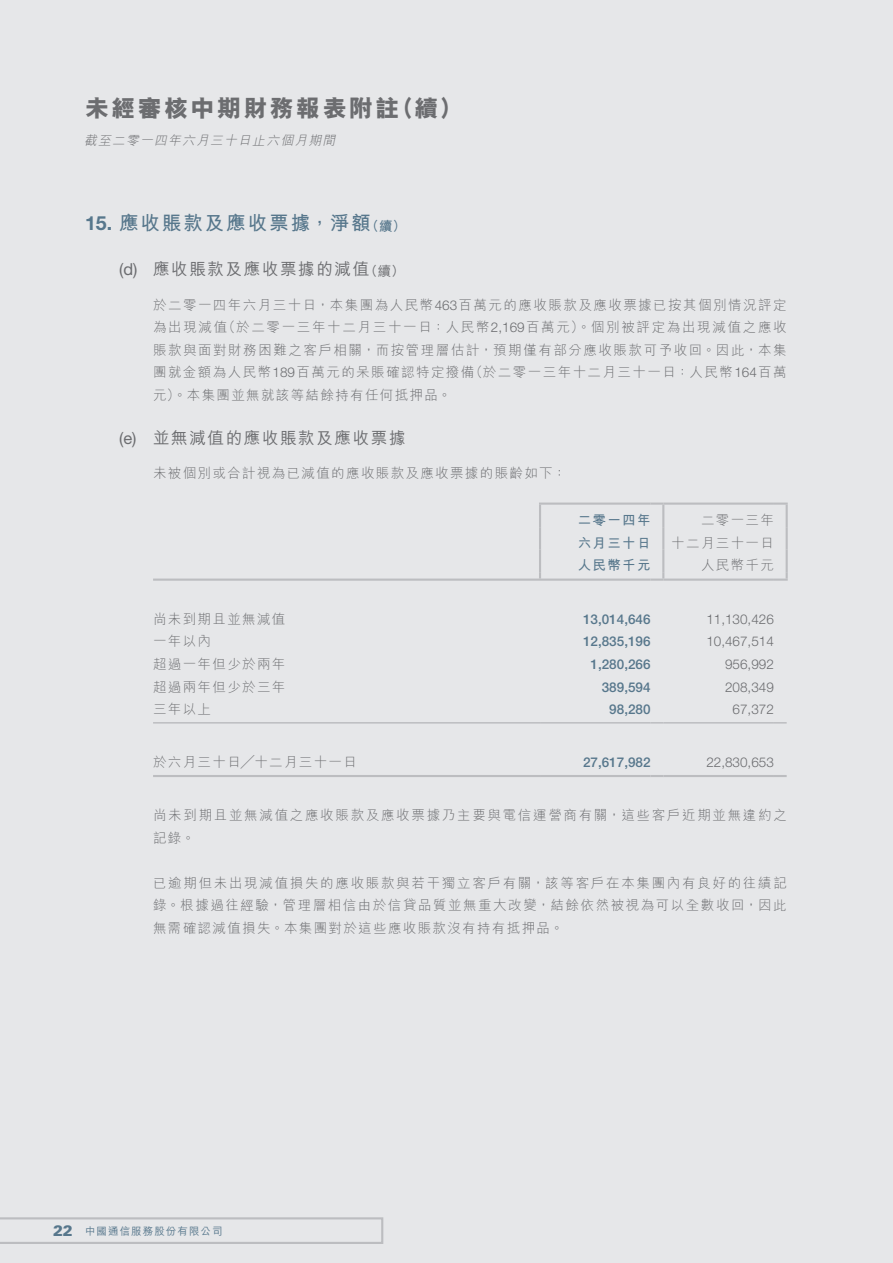
<style>
.page{position:relative;width:893px;height:1263px;background:#e6e7e9}
.page>*{position:absolute;margin:0;border:0;box-sizing:border-box;transform-origin:0 0}
.t1{font:800 24px "M Hei HK";letter-spacing:.1em;color:#6c6d70}
.t2{font:700 19.5px "M Hei HK";letter-spacing:.1em;color:#57778c}
.t3{font:500 16.5px "M Hei HK";letter-spacing:.1em;color:#6c6d70}
.t4{font:300 13.5px/22.5px "M Hei HK";letter-spacing:.1em;color:#6c6d70;text-align:justify}
.t5{font:500 13.5px "Helvetica Neue LT Std";color:#57778c}
.t6{font:300 13.5px "Helvetica Neue LT Std";color:#6c6d70}
.t7{font:300 13.5px/22.5px "M Hei HK";letter-spacing:.125em;color:#6c6d70}
.t8{font:700 13.5px "M Hei HK";letter-spacing:.1em;color:#57778c}
.t9{font:italic 300 12.75px "M Hei HK";color:#6c6d70}
.t10{font:500 10.5px "M Hei HK";letter-spacing:.1em;color:#57778c}
.s1{font-family:"Helvetica Neue LT Std"}
.s2{font-size:13.5px}
.s3{font-family:"Helvetica Neue LT Std";font-weight:400}
.s4{font-family:"Univers LT Std";font-weight:900;font-size:15px}
</style>
<div class="page">
<svg style="left:0;top:1217px;width:383px;height:27px"></svg>
<hr style="left:153px;top:722px;width:387px;height:1px;background:#bcbdc0">
<hr style="left:540px;top:722px;width:111px;height:1px;background:#bcbdc0">
<svg style="left:651px;top:722px;width:12px;height:1px"></svg>
<hr style="left:663px;top:722px;width:111px;height:1px;background:#bcbdc0">
<svg style="left:774px;top:722px;width:13px;height:1px"></svg>
<hr style="left:153px;top:578px;width:386px;height:3px;background:#bcbdc0">
<hr style="left:153px;top:775px;width:387px;height:2px;background:#bcbdc0">
<hr style="left:540px;top:775px;width:111px;height:2px;background:#bcbdc0">
<svg style="left:651px;top:775px;width:12px;height:2px"></svg>
<hr style="left:663px;top:775px;width:111px;height:2px;background:#bcbdc0">
<svg style="left:774px;top:775px;width:13px;height:2px"></svg>
<hr style="left:539px;top:578px;width:112px;height:3px;background:#bcbdc0">
<hr style="left:663px;top:578px;width:111px;height:3px;background:#bcbdc0">
<hr style="left:774px;top:578px;width:14px;height:3px;background:#bcbdc0">
<hr style="left:662px;top:505px;width:2px;height:22px;background:#bcbdc0">
<hr style="left:786px;top:505px;width:2px;height:22px;background:#bcbdc0">
<hr style="left:662px;top:527px;width:2px;height:23px;background:#bcbdc0">
<hr style="left:786px;top:527px;width:2px;height:23px;background:#bcbdc0">
<hr style="left:662px;top:550px;width:2px;height:22px;background:#bcbdc0">
<hr style="left:786px;top:550px;width:2px;height:22px;background:#bcbdc0">
<svg style="left:651px;top:572px;width:13px;height:9px"></svg>
<svg style="left:786px;top:572px;width:2px;height:6px"></svg>
<hr style="left:539px;top:505px;width:2px;height:22px;background:#bcbdc0">
<hr style="left:539px;top:527px;width:2px;height:23px;background:#bcbdc0">
<hr style="left:539px;top:550px;width:2px;height:22px;background:#bcbdc0">
<svg style="left:539px;top:572px;width:2px;height:6px"></svg>
<hr style="left:539px;top:502px;width:112px;height:3px;background:#bcbdc0">
<hr style="left:663px;top:502px;width:111px;height:3px;background:#bcbdc0">
<svg style="left:651px;top:502px;width:12px;height:3px"></svg>
<hr style="left:774px;top:502px;width:14px;height:3px;background:#bcbdc0">
<h1 class="t1" style="left:85px;top:96px;width:379px">未經審核中期財務報表附註（續）</h1>
<p class="t9" style="left:84px;top:134px;width:255px">截至二零一四年六月三十日止六個月期間</p>
<h2 class="t2" style="left:85px;top:209px;width:323px"><span class="s1">15.</span> 應收賬款及應收票據，淨額<span class="s2">（續）</span></h2>
<p class="t3" style="left:119px;top:257px;width:287px"><span class="s3">(d)</span> 應收賬款及應收票據的減值<span class="s2">（續）</span></p>
<p class="t4" style="left:153px;top:293px;width:635px">於二零一四年六月三十日，本集團為人民幣<span class="s1">463</span>百萬元的應收賬款及應收票據已按其個別情況評定為出現減值（於二零一三年十二月三十一日：人民幣<span class="s1">2,169</span>百萬元）。個別被評定為出現減值之應收賬款與面對財務困難之客戶相關，而按管理層估計，預期僅有部分應收賬款可予收回。因此，本集團就金額為人民幣<span class="s1">189</span>百萬元的呆賬確認特定撥備（於二零一三年十二月三十一日：人民幣<span class="s1">164</span>百萬元）。本集團並無就該等結餘持有任何抵押品。</p>
<p class="t3" style="left:119px;top:426px;width:288px"><span class="s3">(e)</span> 並無減值的應收賬款及應收票據</p>
<p class="t4" style="left:153px;top:462px;width:415px">未被個別或合計視為已減值的應收賬款及應收票據的賬齡如下：</p>
<p class="t8" style="left:578px;top:511px;width:74px">二零一四年</p>
<p class="t4" style="left:701px;top:509px;width:74px">二零一三年</p>
<p class="t8" style="left:578px;top:533px;width:74px">六月三十日</p>
<p class="t4" style="left:671px;top:532px;width:104px">十二月三十一日</p>
<p class="t8" style="left:578px;top:556px;width:74px">人民幣千元</p>
<p class="t4" style="left:701px;top:554px;width:74px">人民幣千元</p>
<p class="t4" style="left:153px;top:608px;width:134px">尚未到期且並無減值</p>
<p class="t5" style="left:583px;top:611px;width:69px">13,014,646</p>
<p class="t6" style="left:706px;top:611px;width:69px">11,130,426</p>
<p class="t4" style="left:153px;top:630px;width:60px">一年以內</p>
<p class="t5" style="left:583px;top:634px;width:69px">12,835,196</p>
<p class="t6" style="left:706px;top:633px;width:69px">10,467,514</p>
<p class="t4" style="left:153px;top:653px;width:134px">超過一年但少於兩年</p>
<p class="t5" style="left:591px;top:656px;width:62px">1,280,266</p>
<p class="t6" style="left:725px;top:656px;width:50px">956,992</p>
<p class="t4" style="left:153px;top:675px;width:134px">超過兩年但少於三年</p>
<p class="t5" style="left:602px;top:679px;width:50px">389,594</p>
<p class="t6" style="left:725px;top:678px;width:50px">208,349</p>
<p class="t4" style="left:153px;top:698px;width:60px">三年以上</p>
<p class="t5" style="left:609px;top:701px;width:43px">98,280</p>
<p class="t6" style="left:733px;top:701px;width:43px">67,372</p>
<p class="t4" style="left:153px;top:750px;width:205px">於六月三十日╱十二月三十一日</p>
<p class="t5" style="left:583px;top:754px;width:69px">27,617,982</p>
<p class="t6" style="left:706px;top:754px;width:69px">22,830,653</p>
<p class="t7" style="left:153px;top:804px;width:635px">尚未到期且並無減值之應收賬款及應收票據乃主要與電信運營商有關，這些客戶近期並無違約之記錄。</p>
<p class="t4" style="left:153px;top:871px;width:635px">已逾期但未出現減值損失的應收賬款與若干獨立客戶有關，該等客戶在本集團內有良好的往績記錄。根據過往經驗，管理層相信由於信貸品質並無重大改變，結餘依然被視為可以全數收回，因此無需確認減值損失。本集團對於這些應收賬款沒有持有抵押品。</p>
<p class="t10" style="left:53px;top:1223px;width:171px"><span class="s4">22</span> 中國通信服務股份有限公司</p>
</div>
